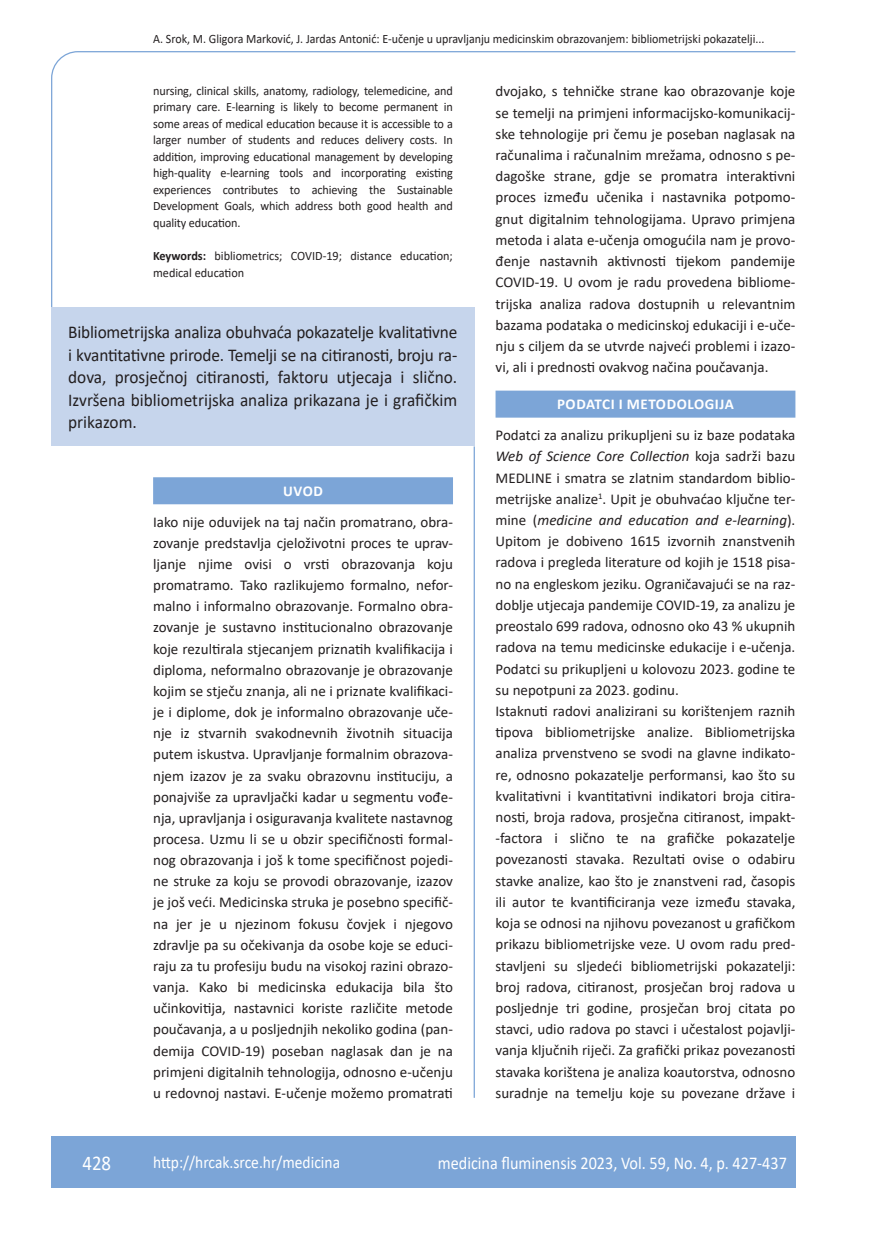
<style>
.page{position:relative;width:872px;height:1234px;background:#fff}
.page>*{position:absolute;margin:0;border:0;box-sizing:border-box;transform-origin:0 0}
.t1{font:21px "Calibri";color:#fff;scale:.9 1}
.anterfile{font:18px/22.5px "Calibri";color:#231f20;text-align:justify;scale:.96 1}
.t2{font:18px "Calibri";color:#fff;scale:.9 1}
.t3{font:17.25px "Calibri";color:#fff;scale:.9 1}
.osnovni_tekst{font:15px/21.1px "Calibri";color:#231f20;text-align:justify}
.naslov_ruler{font:700 15px "Calibri";letter-spacing:.04em;color:#fff}
.summary{font:12.75px/16.5px "Calibri";letter-spacing:-.01em;color:#231f20;text-align:justify;scale:.96 1}
.glava{font:12.75px "Calibri";color:#231f20;scale:.94 1}
.key_words{font:12.75px/16.5px "Calibri";color:#231f20;scale:.96 1}
.s1{font-weight:700}
.s2{font-style:italic}
</style>
<div class="page">
<svg style="left:51px;top:51px;width:745px;height:275px"></svg>
<hr style="left:473px;top:446px;width:2px;height:651px;background:#7ca5d7">
<div style="left:51px;top:1135px;width:744px;height:51px;background:#7ca5d7"></div>
<div style="left:495px;top:390px;width:300px;height:27px;background:#7ca5d7"></div>
<div style="left:51px;top:308px;width:423px;height:138px;background:#c6d5ec"></div>
<div style="left:153px;top:477px;width:300px;height:27px;background:#7ca5d7"></div>
<p class="glava" style="left:153px;top:29px;width:652px">A. Srok, M. Gligora Marković, J. Jardas Antonić: E-učenje u upravljanju medicinskim obrazovanjem: bibliometrijski pokazatelji...</p>
<p class="summary" style="left:153px;top:82px;width:314px">nursing, clinical skills, anatomy, radiology, telemedicine, and primary care. E-learning is likely to become permanent in some areas of medical education because it is accessible to a larger number of students and reduces delivery costs. In addition, improving educational management by developing high-quality e-learning tools and incorporating existing experiences contributes to achieving the Sustainable Development Goals, which address both good health and quality education.</p>
<p class="key_words" style="left:153px;top:247px;width:314px"><span class="s1">Keywords:</span> bibliometrics; COVID-19; distance education; medical education</p>
<p class="anterfile" style="left:68px;top:320px;width:407px">Bibliometrijska analiza obuhvaća pokazatelje kvalitativne i kvantitativne prirode. Temelji se na citiranosti, broju ra&shy;dova, prosječnoj citiranosti, faktoru utjecaja i slično.<br>Izvršena bibliometrijska analiza prikazana je i grafičkim prikazom.</p>
<p class="naslov_ruler" style="left:283px;top:480px;width:41px">UVOD</p>
<p class="osnovni_tekst" style="left:153px;top:510px;width:301px">Iako nije oduvijek na taj način promatrano, obra&shy;zovanje predstavlja cjeloživotni proces te uprav&shy;ljanje njime ovisi o vrsti obrazovanja koju promatramo. Tako razlikujemo formalno, nefor&shy;malno i informalno obrazovanje. Formalno obra&shy;zovanje je sustavno institucionalno obrazovanje koje rezultirala stjecanjem priznatih kvalifikacija i diploma, neformalno obrazovanje je obrazovanje kojim se stječu znanja, ali ne i priznate kvalifikaci&shy;je i diplome, dok je informalno obrazovanje uče&shy;nje iz stvarnih svakodnevnih životnih situacija putem iskustva. Upravljanje formalnim obrazova&shy;njem izazov je za svaku obrazovnu instituciju, a ponajviše za upravljački kadar u segmentu vođe&shy;nja, upravljanja i osiguravanja kvalitete nastavnog procesa. Uzmu li se u obzir specifičnosti formal&shy;nog obrazovanja i još k tome specifičnost pojedi&shy;ne struke za koju se provodi obrazovanje, izazov je još veći. Medicinska struka je posebno specifič&shy;na jer je u njezinom fokusu čovjek i njegovo zdravlje pa su očekivanja da osobe koje se educi&shy;raju za tu profesiju budu na visokoj razini obrazo&shy;vanja. Kako bi medicinska edukacija bila što učinkovitija, nastavnici koriste različite metode poučavanja, a u posljednjih nekoliko godina (pan&shy;demija COVID-19) poseban naglasak dan je na primjeni digitalnih tehnologija, odnosno e-učenju u redovnoj nastavi. E-učenje možemo promatrati</p>
<p class="osnovni_tekst" style="left:495px;top:80px;width:301px">dvojako, s tehničke strane kao obrazovanje koje se temelji na primjeni informacijsko-komunikacij&shy;ske tehnologije pri čemu je poseban naglasak na računalima i računalnim mrežama, odnosno s pe&shy;dagoške strane, gdje se promatra interaktivni proces između učenika i nastavnika potpomo&shy;gnut digitalnim tehnologijama. Upravo primjena metoda i alata e-učenja omogućila nam je provo&shy;đenje nastavnih aktivnosti tijekom pandemije COVID-19. U ovom je radu provedena bibliome&shy;trijska analiza radova dostupnih u relevantnim bazama podataka o medicinskoj edukaciji i e-uče&shy;nju s ciljem da se utvrde najveći problemi i izazo&shy;vi, ali i prednosti ovakvog načina poučavanja.</p>
<p class="naslov_ruler" style="left:557px;top:394px;width:178px">PODATCI I METODOLOGIJA</p>
<p class="osnovni_tekst" style="left:495px;top:424px;width:301px">Podatci za analizu prikupljeni su iz baze podataka <span class="s2">Web of Science Core Collection</span> koja sadrži bazu MEDLINE i smatra se zlatnim standardom biblio&shy;metrijske analize<sup>1</sup>. Upit je obuhvaćao ključne ter&shy;mine (<span class="s2">medicine and education and e-learning</span>).<br>Upitom je dobiveno 1615 izvornih znanstvenih radova i pregleda literature od kojih je 1518 pisa&shy;no na engleskom jeziku. Ograničavajući se na raz&shy;doblje utjecaja pandemije COVID-19, za analizu je preostalo 699 radova, odnosno oko 43 % ukupnih radova na temu medicinske edukacije i e-učenja.<br>Podatci su prikupljeni u kolovozu 2023. godine te su nepotpuni za 2023. godinu.</p>
<p class="osnovni_tekst" style="left:495px;top:699px;width:301px">Istaknuti radovi analizirani su korištenjem raznih tipova bibliometrijske analize. Bibliometrijska analiza prvenstveno se svodi na glavne indikato&shy;re, odnosno pokazatelje performansi, kao što su kvalitativni i kvantitativni indikatori broja citira&shy;nosti, broja radova, prosječna citiranost, impakt--factora i slično te na grafičke pokazatelje povezanosti stavaka. Rezultati ovise o odabiru stavke analize, kao što je znanstveni rad, časopis ili autor te kvantificiranja veze između stavaka, koja se odnosi na njihovu povezanost u grafičkom prikazu bibliometrijske veze. U ovom radu pred&shy;stavljeni su sljedeći bibliometrijski pokazatelji: broj radova, citiranost, prosječan broj radova u posljednje tri godine, prosječan broj citata po stavci, udio radova po stavci i učestalost pojavlji&shy;vanja ključnih riječi. Za grafički prikaz povezanosti stavaka korištena je analiza koautorstva, odnosno suradnje na temelju koje su povezane države i</p>
<p class="t1" style="left:82px;top:1147px;width:33px">428</p>
<p class="t3" style="left:153px;top:1149px;width:209px">http://hrcak.srce.hr/medicina</p>
<p class="t2" style="left:438px;top:1149px;width:389px">medicina fluminensis 2023, Vol. 59, No. 4, p. 427-437</p>
</div>
